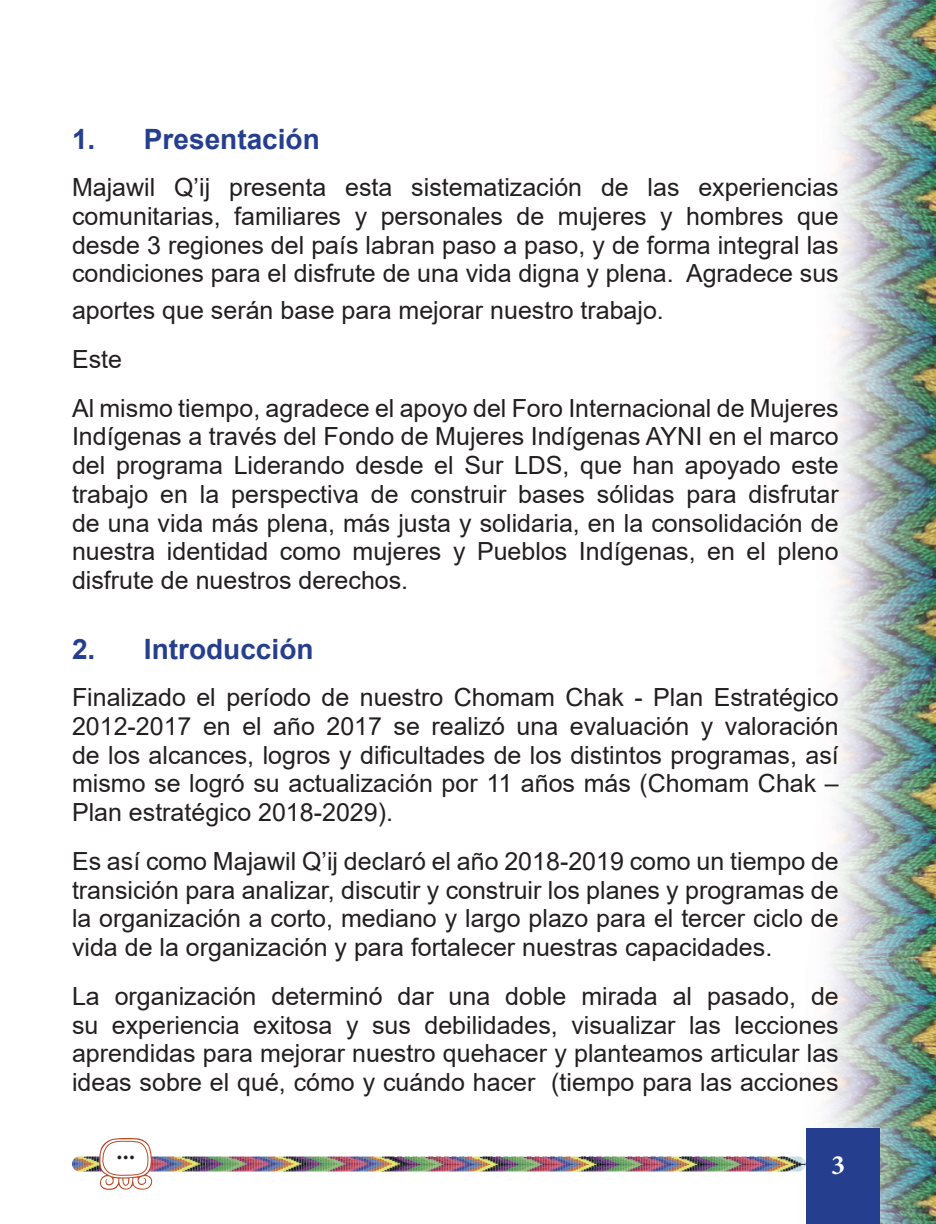
<style>
.page{position:relative;width:936px;height:1224px;background:#fff}
.page>*{position:absolute;margin:0;border:0;box-sizing:border-box;transform-origin:0 0}
.t1{font:700 28px "Arial";color:#253f8e}
.t2{font:700 28px "Minion Pro";color:#fff}
.t3{font:25px/28.8px "Arial";color:#231f20;text-align:justify}
.t4{font:22px "Ajilabalil Maya Naoj";color:#231f20}
</style>
<div class="page">
<img style="left:72px;top:0;width:864px;height:1224px">
<img style="left:72px;top:1156px;width:734px;height:15px;border-radius:8px">
<div style="left:806px;top:1129px;width:73px;height:95px;background:#253f8e"></div>
<svg style="left:98px;top:1138px;width:56px;height:53px"></svg>
<p class="t1" style="left:72px;top:120px;width:249px">1. Presentación</p>
<p class="t3" style="left:72px;top:173px;width:768px">Majawil Q’ij presenta esta sistematización de las experiencias comunitarias, familiares y personales de mujeres y hombres que desde 3 regiones del país labran paso a paso, y de forma integral las condiciones para el disfrute de una vida digna y plena. Agradece sus</p>
<p class="t3" style="left:72px;top:286px;width:768px;line-height:48.8px;text-align:left">aportes que serán base para mejorar nuestro trabajo.<br>Este<br>Al mismo tiempo, agradece el apoyo del Foro Internacional de Mujeres</p>
<p class="t3" style="left:72px;top:422px;width:768px">Indígenas a través del Fondo de Mujeres Indígenas AYNI en el marco del programa Liderando desde el Sur LDS, que han apoyado este trabajo en la perspectiva de construir bases sólidas para disfrutar de una vida más plena, más justa y solidaria, en la consolidación de nuestra identidad como mujeres y Pueblos Indígenas, en el pleno disfrute de nuestros derechos.</p>
<p class="t1" style="left:72px;top:630px;width:243px">2. Introducción</p>
<p class="t3" style="left:72px;top:683px;width:768px">Finalizado el período de nuestro Chomam Chak - Plan Estratégico 2012-2017 en el año 2017 se realizó una evaluación y valoración de los alcances, logros y dificultades de los distintos programas, así mismo se logró su actualización por 11 años más (Chomam Chak – Plan estratégico 2018-2029).</p>
<p class="t3" style="left:72px;top:846px;width:768px">Es así como Majawil Q’ij declaró el año 2018-2019 como un tiempo de transición para analizar, discutir y construir los planes y programas de la organización a corto, mediano y largo plazo para el tercer ciclo de vida de la organización y para fortalecer nuestras capacidades.</p>
<p class="t3" style="left:72px;top:981px;width:768px">La organización determinó dar una doble mirada al pasado, de su experiencia exitosa y sus debilidades, visualizar las lecciones aprendidas para mejorar nuestro quehacer y planteamos articular las ideas sobre el qué, cómo y cuándo hacer (tiempo para las acciones</p>
<p class="t4" style="left:114px;top:1139px;width:25px">3</p>
<p class="t2" style="left:831px;top:1145px;width:15px">3</p>
</div>
